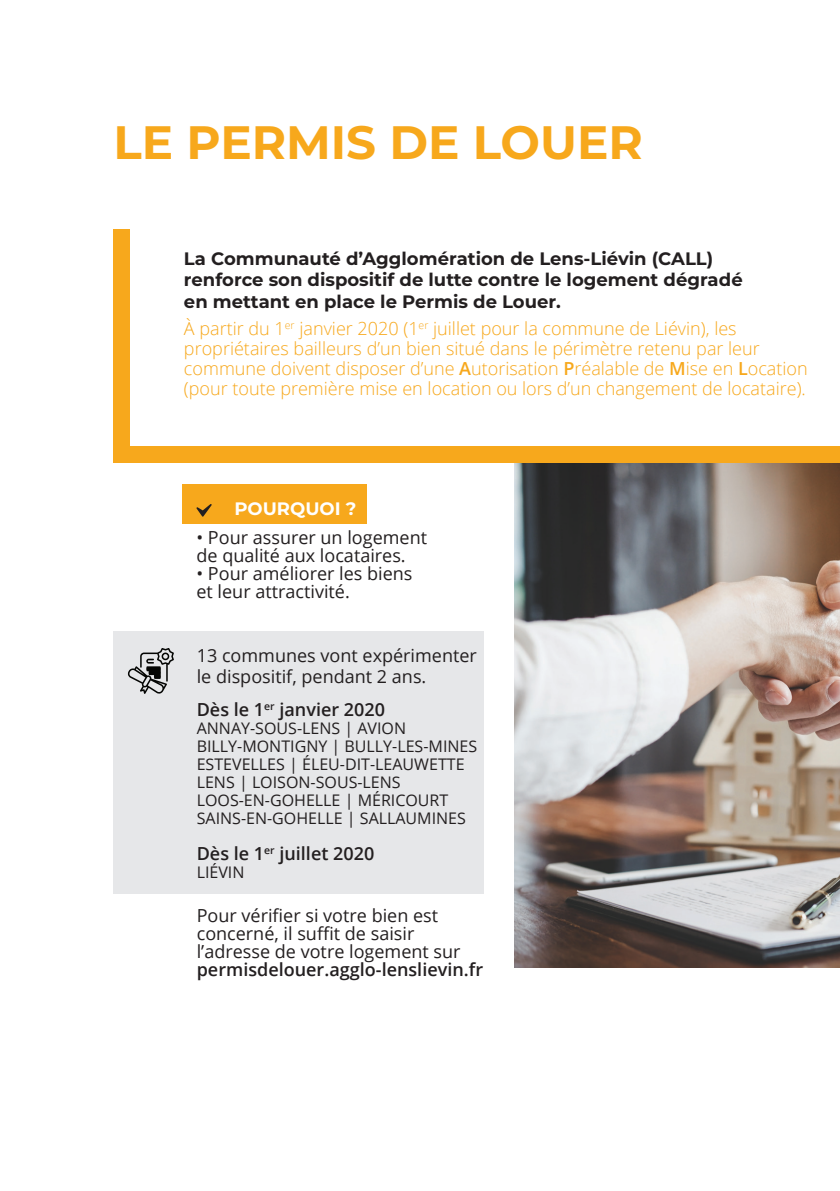
<style>
.page{position:relative;width:840px;height:1191px;background:#fff}
.page>*{position:absolute;margin:0;border:0;box-sizing:border-box;transform-origin:0 0}
.t1{font:700 46.8px "Montserrat";color:#f7a81c}
.t2{font:300 18px/20px "Open Sans";color:#f7a81c}
.t3{font:18px/18px "Open Sans";color:#231f20}
.t4{font:700 18px/21.6px "Montserrat";color:#231f20}
.t5{font:600 18px "Open Sans";color:#231f20}
.t6{font:700 18px "Montserrat";color:#fff}
.t7{font:16px/18px "Open Sans";color:#231f20}
.s1{font-weight:600}
</style>
<div class="page">
<img style="left:514px;top:463px;width:325px;height:505px">
<div style="left:113px;top:631px;width:371px;height:262px;background:#e6e7e9"></div>
<div style="left:113px;top:229px;width:17px;height:234px;background:#f7a81c"></div>
<div style="left:113px;top:446px;width:726px;height:17px;background:#f7a81c"></div>
<svg style="left:128px;top:648px;width:46px;height:46px"></svg>
<div style="left:182px;top:484px;width:185px;height:39px;background:#f7a81c"></div>
<svg style="left:196px;top:504px;width:16px;height:12px"></svg>
<h1 class="t1" style="left:113px;top:108px;width:530px">LE PERMIS DE LOUER</h1>
<p class="t4" style="left:184px;top:247px;width:560px">La Communauté d’Agglomération de Lens-Liévin (CALL) renforce son dispositif de lutte contre le logement dégradé en mettant en place le Permis de Louer.</p>
<p class="t2" style="left:184px;top:318px;width:625px">À partir du 1<sup>er</sup> janvier 2020 (1<sup>er</sup> juillet pour la commune de Liévin), les propriétaires bailleurs d’un bien situé dans le périmètre retenu par leur commune doivent disposer d’une <span class="s1">A</span>utorisation <span class="s1">P</span>réalable de <span class="s1">M</span>ise en <span class="s1">L</span>ocation (pour toute première mise en location ou lors d’un changement de locataire).</p>
<p class="t6" style="left:234px;top:495px;width:123px">POURQUOI ?</p>
<p class="t3" style="left:196px;top:528px;width:232px">• Pour assurer un logement de qualité aux locataires.</p>
<p class="t3" style="left:196px;top:564px;width:217px">• Pour améliorer les biens et leur attractivité.</p>
<p class="t3" style="left:197px;top:644px;width:281px;line-height:21.6px">13 communes vont expérimenter le dispositif, pendant 2 ans.</p>
<p class="t5" style="left:197px;top:697px;width:190px">Dès le 1<sup>er</sup> janvier 2020</p>
<p class="t7" style="left:197px;top:719px;width:282px">ANNAY-SOUS-LENS | AVION<br>BILLY-MONTIGNY | BULLY-LES-MINES<br>ESTEVELLES | ÉLEU-DIT-LEAUWETTE<br>LENS | LOISON-SOUS-LENS<br>LOOS-EN-GOHELLE | MÉRICOURT<br>SAINS-EN-GOHELLE | SALLAUMINES</p>
<p class="t5" style="left:197px;top:841px;width:179px">Dès le 1<sup>er</sup> juillet 2020</p>
<p class="t7" style="left:197px;top:863px;width:49px">LIÉVIN</p>
<p class="t3" style="left:197px;top:906px;width:265px">Pour vérifier si votre bien est concerné, il suffit de saisir l’adresse de votre logement sur</p>
<p class="t5" style="left:197px;top:957px;width:288px">permisdelouer.agglo-lenslievin.fr</p>
</div>
